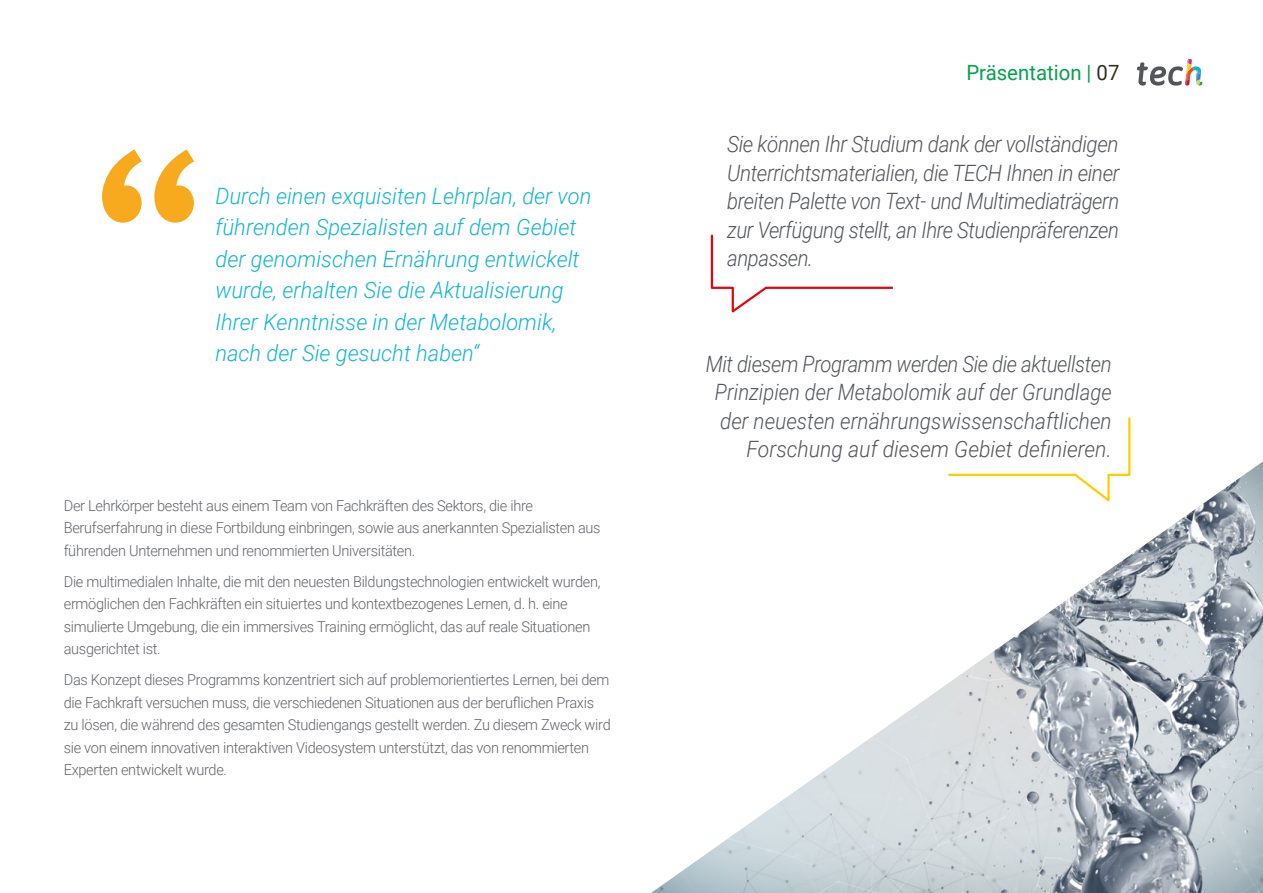
<style>
.page{position:relative;width:1263px;height:893px;background:#fff}
.page>*{position:absolute;margin:0;border:0;box-sizing:border-box;transform-origin:0 0}
.t1{font:italic 300 22.5px/31.5px "Roboto";color:#0fb6cf}
.t2{font:italic 300 22.5px/28.5px "Roboto";color:#52555b;text-align:justify;scale:.92 1}
.t3{font:italic 300 22.5px/28.5px "Roboto";color:#52555b;text-align:right;scale:.9 1}
.t4{font:21px "Roboto";color:#04a14d}
.t5{font:300 15px/22.5px "Roboto";letter-spacing:-.02em;color:#61646a}
.s1{color:#312e20}
</style>
<div class="page">
<img style="left:651px;top:461px;width:612px;height:432px">
<svg style="left:946px;top:417px;width:186px;height:88px"></svg>
<svg style="left:710px;top:234px;width:183px;height:79px"></svg>
<svg style="left:102px;top:149px;width:92px;height:74px"></svg>
<svg style="left:1137px;top:59px;width:65px;height:27px"></svg>
<h1 class="t1" style="left:215px;top:179px;width:377px">Durch einen exquisiten Lehrplan, der von führenden Spezialisten auf dem Gebiet der genomischen Ernährung entwickelt wurde, erhalten Sie die Aktualisierung Ihrer Kenntnisse in der Metabolomik, nach der Sie gesucht haben“</h1>
<p class="t5" style="left:64px;top:494px;width:538px">Der Lehrkörper besteht aus einem Team von Fachkräften des Sektors, die ihre<br>Berufserfahrung in diese Fortbildung einbringen, sowie aus anerkannten Spezialisten aus führenden Unternehmen und renommierten Universitäten.</p>
<p class="t5" style="left:64px;top:570px;width:538px">Die multimedialen Inhalte, die mit den neuesten Bildungstechnologien entwickelt wurden, ermöglichen den Fachkräften ein situiertes und kontextbezogenes Lernen, d. h. eine simulierte Umgebung, die ein immersives Training ermöglicht, das auf reale Situationen ausgerichtet ist.</p>
<p class="t5" style="left:64px;top:668px;width:548px">Das Konzept dieses Programms konzentriert sich auf problemorientiertes Lernen, bei dem die Fachkraft versuchen muss, die verschiedenen Situationen aus der beruflichen Praxis zu lösen, die während des gesamten Studiengangs gestellt werden. Zu diesem Zweck wird sie von einem innovativen interaktiven Videosystem unterstützt, das von renommierten Experten entwickelt wurde.</p>
<h2 class="t4" style="left:966px;top:57px;width:155px">Präsentation | <span class="s1">07</span></h2>
<h1 class="t2" style="left:727px;top:129px;width:428px">Sie können Ihr Studium dank der vollständigen Unterrichtsmaterialien, die TECH Ihnen in einer breiten Palette von Text- und Multimediaträgern zur Verfügung stellt, an Ihre Studienpräferenzen anpassen.</h1>
<h1 class="t3" style="left:706px;top:348px;width:452px">Mit diesem Programm werden Sie die aktuellsten Prinzipien der Metabolomik auf der Grundlage der neuesten ernährungswissenschaftlichen Forschung auf diesem Gebiet definieren.</h1>
</div>
